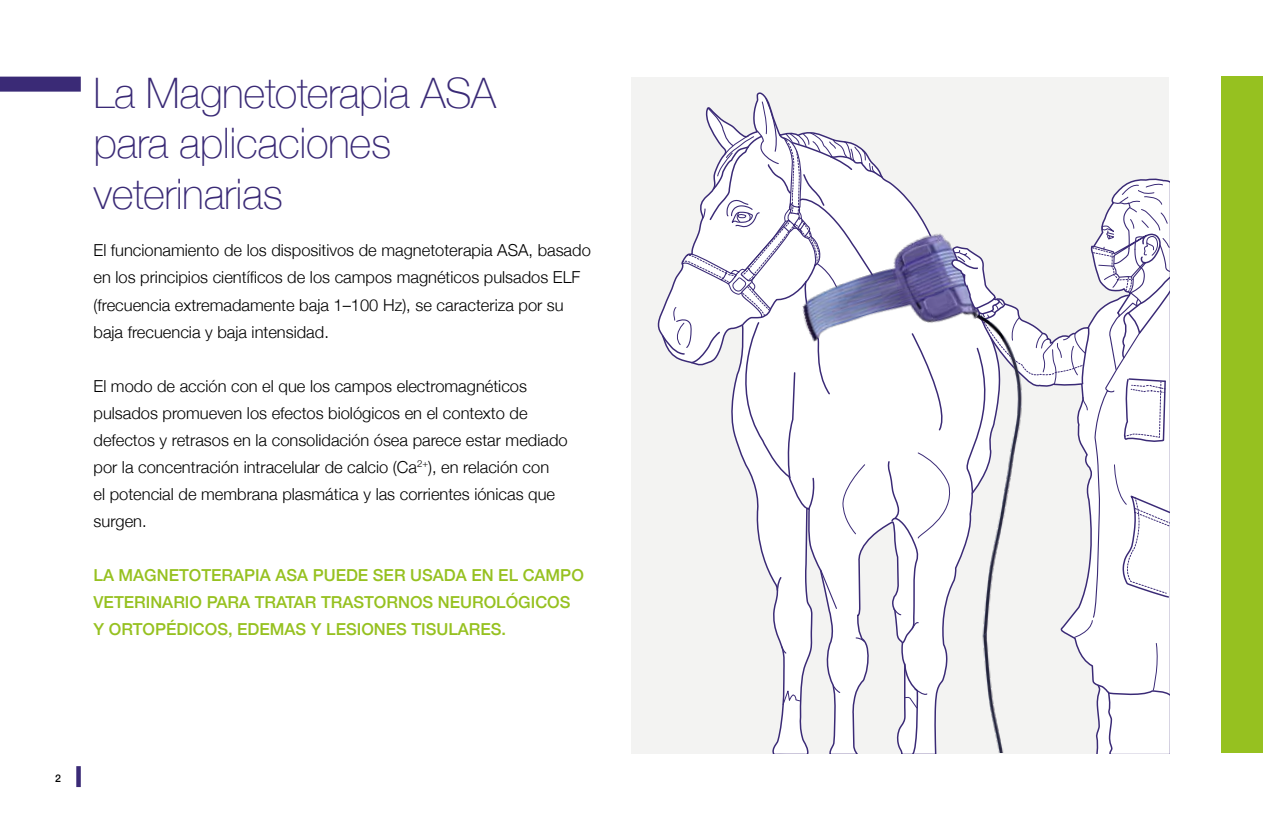
<style>
.page{position:relative;width:1263px;height:830px;background:#fff}
.page>*{position:absolute;margin:0;border:0;box-sizing:border-box;transform-origin:0 0}
.t1{font:100 42px/50.4px "Helvetica Neue";letter-spacing:-.01em;color:#3a2a76}
.t2{font:300 16.5px/27px "Helvetica Neue";color:#000}
.t3{font:500 16.5px/27px "Helvetica Neue";color:#96c120}
.t4{font:500 10.5px "Helvetica Neue";color:#000}
</style>
<div class="page">
<div style="left:0;top:77px;width:81px;height:15px;background:#3a2a76"></div>
<div style="left:76px;top:765px;width:5px;height:21px;background:#3a2a76"></div>
<div style="left:632px;top:77px;width:537px;height:675px;background:#f3f3f2"></div>
<svg style="left:661px;top:97px;width:508px;height:655px"></svg>
<img style="left:975px;top:310px;width:53px;height:317px">
<img style="left:975px;top:627px;width:53px;height:125px">
<div style="left:1222px;top:77px;width:41px;height:676px;background:#96c120"></div>
<h1 class="t1" style="left:94px;top:66px;width:404px">La Magnetoterapia ASA para aplicaciones veterinarias</h1>
<p class="t2" style="left:94px;top:236px;width:499px">El funcionamiento de los dispositivos de magnetoterapia ASA, basado en los principios científicos de los campos magnéticos pulsados ELF (frecuencia extremadamente baja 1–100 Hz), se caracteriza por su baja frecuencia y baja intensidad.</p>
<p class="t2" style="left:94px;top:371px;width:476px">El modo de acción con el que los campos electromagnéticos pulsados promueven los efectos biológicos en el contexto de defectos y retrasos en la consolidación ósea parece estar mediado por la concentración intracelular de calcio (Ca<sup>2+</sup>), en relación con<br>el potencial de membrana plasmática y las corrientes iónicas que surgen.</p>
<p class="t3" style="left:94px;top:559px;width:492px">LA MAGNETOTERAPIA ASA PUEDE SER USADA EN EL CAMPO<br>VETERINARIO PARA TRATAR TRASTORNOS NEUROLÓGICOS<br>Y ORTOPÉDICOS, EDEMAS Y LESIONES TISULARES.</p>
<p class="t4" style="left:55px;top:769px;width:7px">2</p>
</div>
